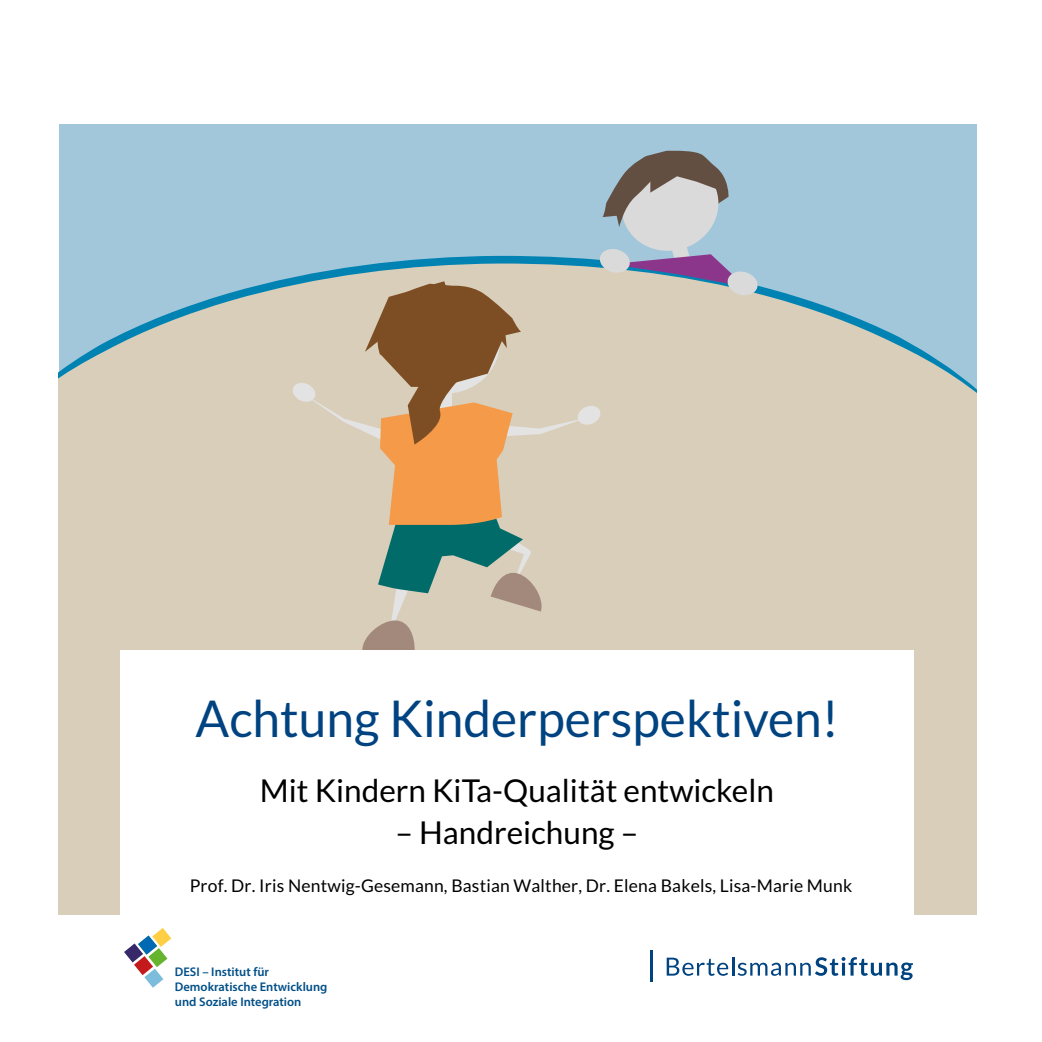
<style>
.page{position:relative;width:1042px;height:1042px;background:#fff}
.page>*{position:absolute;margin:0;border:0;box-sizing:border-box;transform-origin:0 0}
.t1{font:50.75px "Lato";color:#004380}
.t2{font:31.5px "Lato";color:#000}
.t3{font:17.5px "Lato";letter-spacing:.01em;color:#000}
.t4{font:600 12.6px/15px "Myriad Pro";color:#004f87}
</style>
<div class="page">
<div style="left:59px;top:124px;width:917px;height:790px;background:#a2c6da"></div>
<div style="left:59px;top:432px;width:917px;height:482px;background:#d9ceba"></div>
<svg style="left:59px;top:277px;width:917px;height:155px;fill:#d9ceba"></svg>
<svg style="left:291px;top:150px;width:468px;height:500px"></svg>
<div style="left:120px;top:650px;width:794px;height:274px;background:#fff"></div>
<svg style="left:667px;top:957px;width:246px;height:23px"></svg>
<hr style="left:650px;top:950px;width:2px;height:32px;background:#004380">
<svg style="left:124px;top:928px;width:47px;height:59px"></svg>
<h1 class="t1" style="left:195px;top:690px;width:645px">Achtung Kinderperspektiven!</h1>
<h2 class="t2" style="left:260px;top:773px;width:515px">Mit Kindern KiTa-Qualität entwickeln</h2>
<h2 class="t2" style="left:395px;top:815px;width:244px">– Handreichung –</h2>
<p class="t3" style="left:190px;top:876px;width:664px">Prof. Dr. Iris Nentwig-Gesemann, Bastian Walther, Dr. Elena Bakels, Lisa-Marie Munk</p>
<p class="t4" style="left:175px;top:963px;width:154px">DESI – Institut für<br>Demokratische Entwicklung und Soziale Integration</p>
</div>
